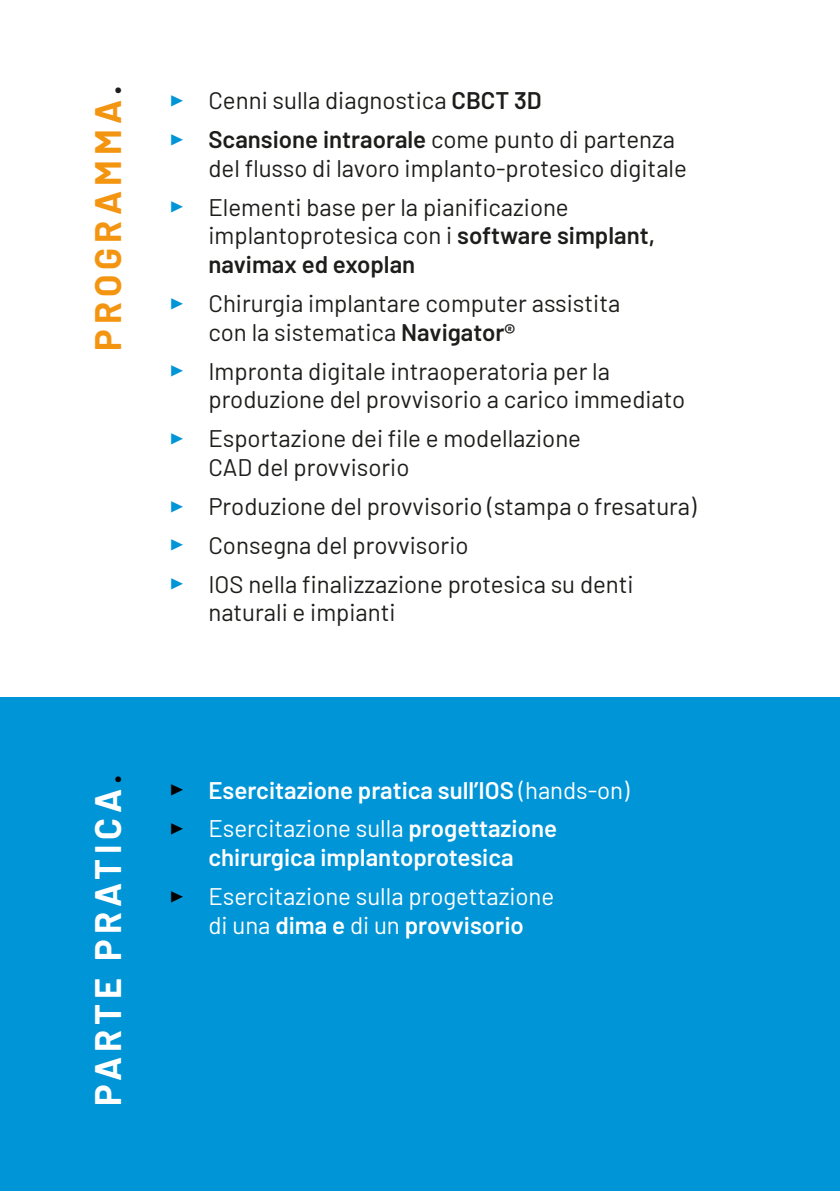
<style>
.page{position:relative;width:840px;height:1191px;background:#fff}
.page>*{position:absolute;margin:0;border:0;box-sizing:border-box;transform-origin:0 0}
.t1{font:700 36px "Barlow";letter-spacing:.14em;color:#fff}
.t2{font:700 36px "Barlow";letter-spacing:.14em;color:#f49512}
.t3{font:24px/38.8px "Barlow";color:#1d1d1b}
.t4{font:600 24px/38.8px "Barlow";color:#fff}
.t5{font:24px/28.8px "Barlow";color:#fff}
.t6{font:600 24px/28.8px "Barlow";color:#1d1d1b}
.t7{font:24px/38.8px "Minion Pro";color:#0095d7}
.t8{font:24px/38.8px "Minion Pro";color:#000}
.s1{color:#1d1d1b}
.s2{font-weight:600}
.s3{font-weight:400}
.s4{color:#000}
</style>
<div class="page">
<div style="left:0;top:698px;width:839px;height:493px;background:#0095d7"></div>
<h1 class="t2" style="left:81px;top:351px;width:267px;rotate:-90deg">PROGRAMMA<span class="s1">.</span></h1>
<p class="t7" style="left:169px;top:80px;width:16px">▶ ▶</p>
<p class="t7" style="left:169px;top:186px;width:16px">▶</p>
<p class="t7" style="left:169px;top:283px;width:16px">▶</p>
<p class="t7" style="left:169px;top:350px;width:16px">▶</p>
<p class="t7" style="left:169px;top:418px;width:16px">▶</p>
<p class="t7" style="left:169px;top:486px;width:16px;text-align:justify">▶ ▶ ▶</p>
<p class="t3" style="left:208px;top:79px;width:468px">Cenni sulla diagnostica <span class="s2">CBCT 3D<br>Scansione intraorale</span> come punto di partenza</p>
<p class="t3" style="left:208px;top:147px;width:480px">del flusso di lavoro implanto-protesico digitale<br>Elementi base per la pianificazione</p>
<p class="t6" style="left:208px;top:219px;width:448px"><span class="s3">implantoprotesica con i</span> software simplant, navimax ed exoplan</p>
<p class="t3" style="left:208px;top:287px;width:413px;line-height:28.8px">Chirurgia implantare computer assistita con la sistematica <span class="s2">Navigator®</span></p>
<p class="t3" style="left:208px;top:355px;width:478px;line-height:28.8px">Impronta digitale intraoperatoria per la produzione del provvisorio a carico immediato</p>
<p class="t3" style="left:208px;top:422px;width:374px;line-height:28.8px">Esportazione dei file e modellazione<br>CAD del provvisorio</p>
<p class="t3" style="left:208px;top:485px;width:489px">Produzione del provvisorio (stampa o fresatura)<br>Consegna del provvisorio<br>IOS nella finalizzazione protesica su denti</p>
<p class="t3" style="left:208px;top:591px;width:189px">naturali e impianti</p>
<h1 class="t1" style="left:81px;top:1106px;width:333px;rotate:-90deg">PARTE PRATICA<span class="s4">.</span></h1>
<p class="t8" style="left:169px;top:769px;width:16px">▶ ▶</p>
<p class="t8" style="left:169px;top:876px;width:16px">▶</p>
<p class="t4" style="left:208px;top:768px;width:422px">Esercitazione pratica sull’IOS <span class="s3">(hands-on)<br>Esercitazione sulla</span> progettazione</p>
<p class="t4" style="left:208px;top:836px;width:306px">chirurgica implantoprotesica</p>
<p class="t5" style="left:208px;top:880px;width:347px">Esercitazione sulla progettazione di una <span class="s2">dima e</span> di un <span class="s2">provvisorio</span></p>
</div>
